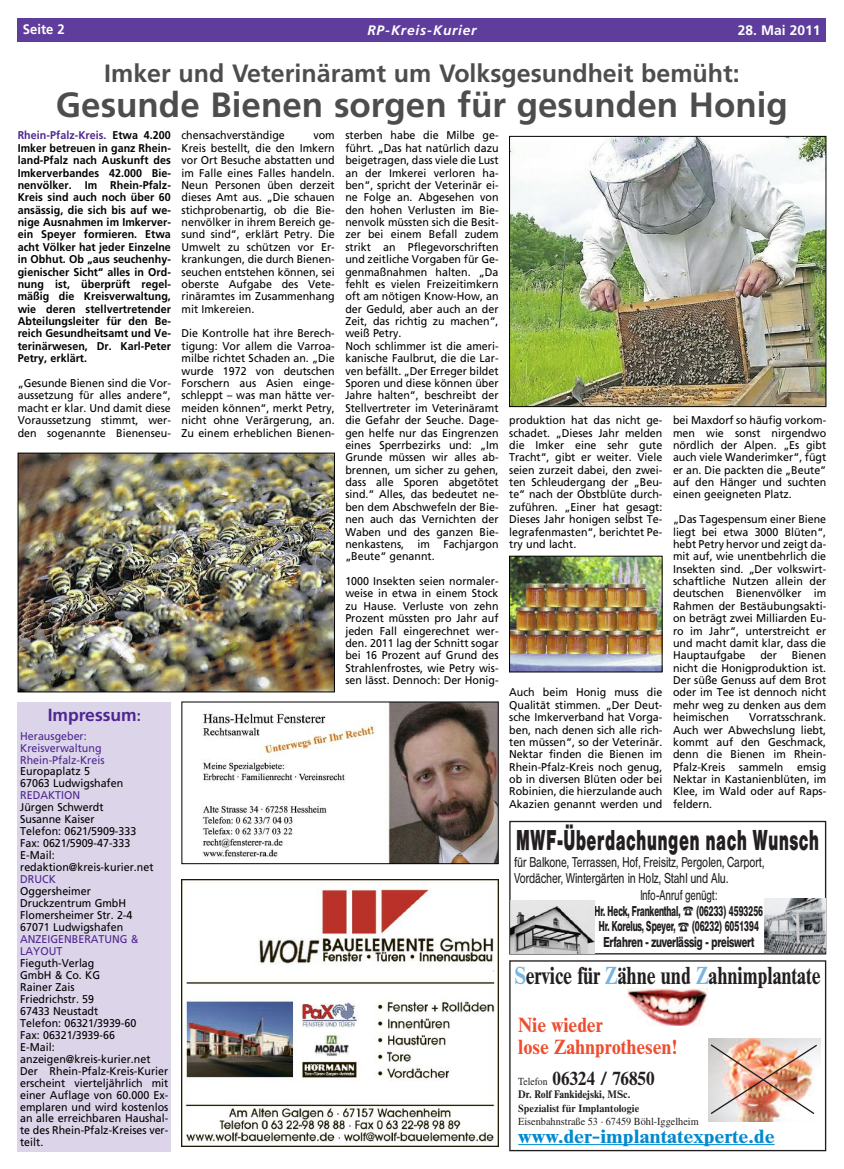
<style>
.page{position:relative;width:844px;height:1169px;background:#fff}
.page>*{position:absolute;margin:0;border:0;box-sizing:border-box;transform-origin:0 0}
.t1{font:700 35px "Frutiger";color:#4d4d4d}
.t2{font:28.25px "Hel Bol";letter-spacing:.06em;color:#231f20;scale:.55 1}
.t3{font:700 25px "Frutiger";color:#4d4d4d}
.t4{font:700 24.25px "Times BQ";color:#231f20;scale:.8 1}
.t5{font:700 20.25px/22.2px "Times BQ";color:#ef4d2f;scale:.95 1}
.t6{font:700 18.88px "Times BQ";color:#0089cf;scale:1.15 1}
.t7{font:700 18.88px "Times BQ";color:#231f20;scale:.95 1}
.t8{font:700 17.5px "Frutiger";color:#4e2791}
.t9{font:14.12px/15.5px "Hel Dem Bol";color:#231f20;text-align:center;scale:.6 1}
.t10{font:14.12px/15.5px "Hel Reg";letter-spacing:.015em;color:#231f20;scale:.8 1}
.t11{font:14.12px "Hel Reg";letter-spacing:.015em;color:#231f20;scale:.7 1}
.t12{font:italic 700 13.75px "Frutiger";letter-spacing:.055em;color:#fff}
.t13{font:700 13.75px "Frutiger";color:#fff}
.t14{font:700 13.75px "Frutiger";color:#fff;scale:.95 1}
.t15{font:11.25px/12.4px "Frutiger";color:#000;text-align:justify;scale:.95 1}
.t16{font:700 11.25px/12.4px "Frutiger";letter-spacing:.005em;color:#000;text-align:justify;scale:.95 1}
.t17{font:11.25px/12px "Frutiger";color:#4e2791;scale:.95 1}
.t18{font:10.75px "Times";color:#231f20;scale:.95 1}
.t19{font:700 10.75px "Times";color:#231f20;scale:.95 1}
.t20{font:700 10.75px "Times BQ";color:#231f20;scale:.95 1}
.s1{color:#4e2791}
.s2{font-size:15px}
.s3{color:#77b6e4}
.s4{font-family:"Times";font-weight:400;font-size:10.75px}
</style>
<div class="page">
<div style="left:18px;top:18px;width:808px;height:24px;background:#5f3d9c"></div>
<div style="left:18px;top:702px;width:153px;height:449px;background:#dcd4e9"></div>
<img style="left:511px;top:138px;width:313px;height:267px">
<div style="left:509px;top:136px;width:317px;height:271px;border:1px solid #000"></div>
<img style="left:511px;top:558px;width:149px;height:112px">
<div style="left:509px;top:556px;width:153px;height:116px;border:1px solid #000"></div>
<img style="left:202px;top:704px;width:295px;height:158px">
<div style="left:182px;top:702px;width:317px;height:162px;border:1px solid #000"></div>
<img style="left:182px;top:879px;width:317px;height:267px">
<img style="left:628px;top:988px;width:80px;height:37px">
<div style="left:509px;top:960px;width:317px;height:191px;border:1px solid #231f20"></div>
<hr style="left:518px;top:1144px;width:257px;height:1px;background:#0089cf">
<img style="left:708px;top:1038px;width:112px;height:84px">
<img style="left:709px;top:1043px;width:109px;height:72px">
<div style="left:509px;top:821px;width:317px;height:133px;border:1px solid #231f20"></div>
<img style="left:510px;top:900px;width:85px;height:53px">
<img style="left:764px;top:899px;width:61px;height:54px">
<img style="left:20px;top:455px;width:313px;height:235px">
<div style="left:18px;top:453px;width:317px;height:239px;border:1px solid #000"></div>
<p class="t14" style="left:23px;top:23px;width:45px">Seite 2</p>
<p class="t12" style="left:367px;top:24px;width:111px">RP-Kreis-Kurier</p>
<p class="t13" style="left:738px;top:24px;width:84px">28. Mai 2011</p>
<h3 class="t3" style="left:104px;top:64px;width:637px">Imker und Veterinäramt um Volksgesundheit bemüht:</h3>
<h1 class="t1" style="left:56px;top:90px;width:733px">Gesunde Bienen sorgen für gesunden Honig</h1>
<p class="t16" style="left:18px;top:130px;width:163px"><span class="s1">Rhein-Pfalz-Kreis.</span> Etwa 4.200<br>Imker betreuen in ganz Rhein&shy;land-Pfalz nach Auskunft des Imkerverbandes 42.000 Bie&shy;nenvölker. Im Rhein-Pfalz-Kreis sind auch noch über 60 ansässig, die sich bis auf we&shy;nige Ausnahmen im Imkerver&shy;ein Speyer formieren. Etwa acht Völker hat jeder Einzelne in Obhut. Ob „aus seuchenhy&shy;gienischer Sicht“ alles in Ord&shy;nung ist, überprüft regel&shy;mäßig die Kreisverwaltung, wie deren stellvertretender Abteilungsleiter für den Be&shy;reich Gesundheitsamt und Ve&shy;terinärwesen, Dr. Karl-Peter Petry, erklärt.</p>
<p class="t15" style="left:18px;top:378px;width:163px">„Gesunde Bienen sind die Vor&shy;aussetzung für alles andere“, macht er klar. Und damit diese Voraussetzung stimmt, wer&shy;den sogenannte Bienenseu-</p>
<h3 class="t8" style="left:48px;top:708px;width:95px">Impressum<span class="s2">:</span></h3>
<p class="t17" style="left:20px;top:730px;width:90px">Herausgeber:<br>Kreisverwaltung<br>Rhein-Pfalz-Kreis</p>
<p class="t15" style="left:20px;top:766px;width:110px;line-height:12px">Europaplatz 5<br>67063 Ludwigshafen</p>
<p class="t17" style="left:20px;top:790px;width:65px">REDAKTION</p>
<p class="t15" style="left:20px;top:802px;width:142px;line-height:12px;text-align:left">Jürgen Schwerdt<br>Susanne Kaiser<br>Telefon: 0621/5909-333<br>Fax: 0621/5909-47-333<br>E-Mail: redaktion@kreis-kurier.net</p>
<p class="t17" style="left:20px;top:874px;width:39px">DRUCK</p>
<p class="t15" style="left:20px;top:886px;width:120px;line-height:12px;text-align:left">Oggersheimer<br>Druckzentrum GmbH<br>Flomersheimer Str. 2-4<br>67071 Ludwigshafen</p>
<p class="t17" style="left:20px;top:934px;width:126px">ANZEIGENBERATUNG &amp;<br>LAYOUT</p>
<p class="t15" style="left:20px;top:958px;width:158px;line-height:12px;text-align:left">Fieguth-Verlag<br>GmbH &amp; Co. KG<br>Rainer Zais<br>Friedrichstr. 59<br>67433 Neustadt<br>Telefon: 06321/3939-60<br>Fax: 06321/3939-66<br>E-Mail: anzeigen@kreis-kurier.net<br>Der Rhein-Pfalz-Kreis-Kurier erscheint vierteljährlich mit einer Auflage von 60.000 Ex&shy;emplaren und wird kostenlos an alle erreichbaren Haushal&shy;te des Rhein-Pfalz-Kreises ver&shy;teilt.</p>
<p class="t15" style="left:182px;top:130px;width:110px">chensachverständige</p>
<p class="t15" style="left:182px;top:130px;width:163px;text-indent:132px">vom Kreis bestellt, die den Imkern vor Ort Besuche abstatten und im Falle eines Falles handeln.<br>Neun Personen üben derzeit dieses Amt aus. „Die schauen stichprobenartig, ob die Bie&shy;nenvölker in ihrem Bereich ge&shy;sund sind“, erklärt Petry. Die Umwelt zu schützen vor Er&shy;krankungen, die durch Bienen&shy;seuchen entstehen können, sei oberste Aufgabe des Vete&shy;rinäramtes im Zusammenhang mit Imkereien.</p>
<p class="t15" style="left:182px;top:328px;width:163px">Die Kontrolle hat ihre Berech&shy;tigung: Vor allem die Varroa&shy;milbe richtet Schaden an. „Die wurde 1972 von deutschen Forschern aus Asien einge&shy;schleppt – was man hätte ver&shy;meiden können“, merkt Petry, nicht ohne Verärgerung, an.<br>Zu einem erheblichen Bienen-</p>
<p class="t15" style="left:345px;top:130px;width:163px;text-align:left">sterben habe die Milbe ge&shy;führt. „Das hat natürlich dazu beigetragen, dass viele die Lust an der Imkerei verloren ha&shy;ben“, spricht der Veterinär ei&shy;ne Folge an. Abgesehen von den hohen Verlusten im Bie&shy;nenvolk müssten sich die Besit&shy;zer bei einem Befall zudem strikt an Pflegevorschriften und zeitliche Vorgaben für Ge&shy;genmaßnahmen halten. „Da fehlt es vielen Freizeitimkern oft am nötigen Know-How, an der Geduld, aber auch an der<br>Zeit, das richtig zu machen“, weiß Petry.<br>Noch schlimmer ist die ameri&shy;kanische Faulbrut, die die Lar&shy;ven befällt. „Der Erreger bildet<br>Sporen und diese können über<br>Jahre halten“, beschreibt der<br>Stellvertreter im Veterinäramt die Gefahr der Seuche. Dage&shy;gen helfe nur das Eingrenzen eines Sperrbezirks und: „Im<br>Grunde müssen wir alles ab&shy;brennen, um sicher zu gehen, dass alle Sporen abgetötet sind.“ Alles, das bedeutet ne&shy;ben dem Abschwefeln der Bie&shy;nen auch das Vernichten der<br>Waben und des ganzen Bie&shy;nenkastens, im Fachjargon „Beute“ genannt.</p>
<p class="t15" style="left:345px;top:576px;width:163px">1000 Insekten seien normaler&shy;weise in etwa in einem Stock zu Hause. Verluste von zehn Prozent müssten pro Jahr auf jeden Fall eingerechnet wer&shy;den. 2011 lag der Schnitt sogar bei 16 Prozent auf Grund des Strahlenfrostes, wie Petry wis&shy;sen lässt. Dennoch: Der Honig-</p>
<p class="t15" style="left:509px;top:415px;width:163px">produktion hat das nicht ge&shy;schadet. „Dieses Jahr melden die Imker eine sehr gute Tracht“, gibt er weiter. Viele seien zurzeit dabei, den zwei&shy;ten Schleudergang der „Beu&shy;te“ nach der Obstblüte durch&shy;zuführen. „Einer hat gesagt:<br>Dieses Jahr honigen selbst Te&shy;legrafenmasten“, berichtet Pe&shy;try und lacht.</p>
<p class="t15" style="left:509px;top:687px;width:163px">Auch beim Honig muss die Qualität stimmen. „Der Deut&shy;sche Imkerverband hat Vorga&shy;ben, nach denen sich alle rich&shy;ten müssen“, so der Veterinär.<br>Nektar finden die Bienen im Rhein-Pfalz-Kreis noch genug, ob in diversen Blüten oder bei Robinien, die hierzulande auch Akazien genannt werden und</p>
<p class="t15" style="left:673px;top:415px;width:163px">bei Maxdorf so häufig vorkom&shy;men wie sonst nirgendwo nördlich der Alpen. „Es gibt auch viele Wanderimker“, fügt er an. Die packten die „Beute“ auf den Hänger und suchten einen geeigneten Platz.</p>
<p class="t15" style="left:673px;top:514px;width:163px">„Das Tagespensum einer Biene liegt bei etwa 3000 Blüten“, hebt Petry hervor und zeigt da&shy;mit auf, wie unentbehrlich die Insekten sind. „Der volkswirt&shy;schaftliche Nutzen allein der deutschen Bienenvölker im Rahmen der Bestäubungsakti&shy;on beträgt zwei Milliarden Eu&shy;ro im Jahr“, unterstreicht er und macht damit klar, dass die Hauptaufgabe</p>
<p class="t15" style="left:760px;top:650px;width:19px">der</p>
<p class="t15" style="left:673px;top:650px;width:163px;text-indent:119px">Bienen nicht die Honigproduktion ist.<br>Der süße Genuss auf dem Brot oder im Tee ist dennoch nicht mehr weg zu denken aus dem heimischen</p>
<p class="t15" style="left:673px;top:712px;width:163px;text-indent:76px">Vorratsschrank.<br>Auch wer Abwechslung liebt, kommt auf den Geschmack, denn die Bienen im Rhein-Pfalz-Kreis sammeln emsig Nektar in Kastanienblüten, im Klee, im Wald oder auf Raps&shy;feldern.</p>
<h2 class="t2" style="left:516px;top:830px;width:551px">MWF-Überdachungen nach Wunsch</h2>
<p class="t10" style="left:514px;top:855px;width:314px">für Balkone, Terrassen, Hof, Freisitz, Pergolen, Carport,<br>Vordächer, Wintergärten in Holz, Stahl und Alu.</p>
<p class="t11" style="left:640px;top:890px;width:112px">Info-Anruf genügt:</p>
<p class="t9" style="left:594px;top:904px;width:282px">Hr. Heck, Frankenthal, ☎ (06233) 4593256<br>Hr. Korelus, Speyer, ☎ (06232) 6051394<br>Erfahren - zuverlässig - preiswert</p>
<h3 class="t4" style="left:514px;top:963px;width:384px"><span class="s3">S</span>ervice für <span class="s3">Z</span>ähne und <span class="s3">Z</span>ahnimplantate</h3>
<h3 class="t5" style="left:518px;top:1013px;width:169px">Nie wieder<br>lose Zahnprothesen!</h3>
<h3 class="t7" style="left:518px;top:1068px;width:145px"><span class="s4">Telefon</span> 06324 / 76850</h3>
<p class="t20" style="left:518px;top:1088px;width:119px">Dr. Rolf Fankidejski, MSc.</p>
<p class="t19" style="left:518px;top:1102px;width:129px">Spezialist für Implantologie</p>
<p class="t18" style="left:518px;top:1118px;width:191px">Eisenbahnstraße 53 · 67459 Böhl-Iggelheim</p>
<h3 class="t6" style="left:518px;top:1126px;width:224px">www.der-implantatexperte.de</h3>
</div>
